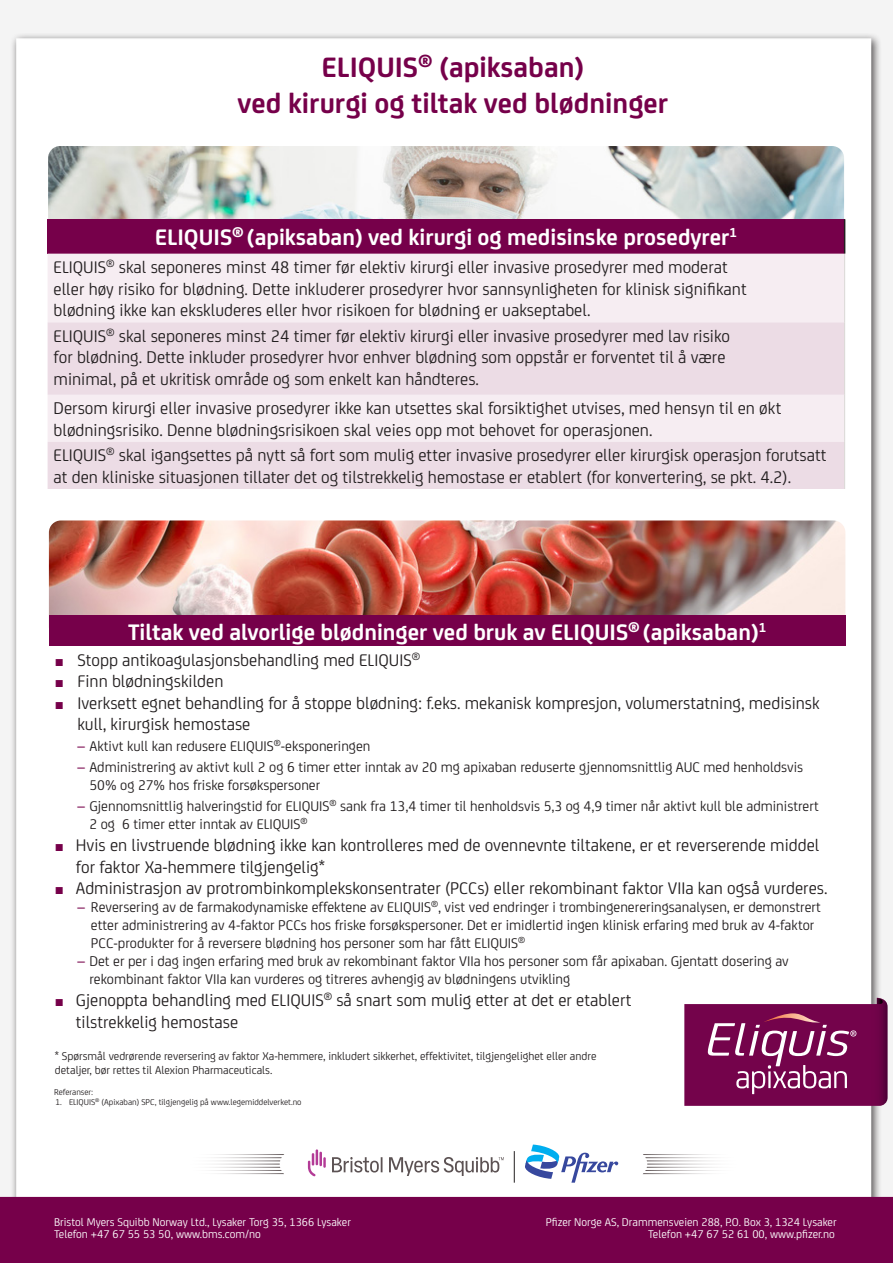
<style>
.page{position:relative;width:893px;height:1263px;background:#fff}
.page>*{position:absolute;margin:0;border:0;box-sizing:border-box;transform-origin:0 0}
.t1{font:700 30px/36px "FS Joey";color:#76004a;text-align:center}
.t2{font:700 24px "FS Joey";color:#fff}
.t3{font:18px/21.6px "FS Joey";color:#231f20}
.t4{font:15px/18px "FS Joey";color:#231f20}
.t5{font:12px "FS Joey";color:#fff}
.t6{font:12px/14.4px "FS Joey";color:#231f20}
.t7{font:9px "FS Joey";color:#231f20}
.s1{font-family:"Monotype Corsiva";font-size:15px;color:#76004a}
.s2{color:#76004a}
</style>
<div class="page">
<div style="left:0;top:0;width:893px;height:1196px;background:#f4f4f4"></div>
<div style="left:10px;top:32px;width:872px;height:1210px;background:#231f20;opacity:.75"></div>
<div style="left:16px;top:38px;width:855px;height:1194px;background:#fff;border:2px solid #fff"></div>
<img style="left:48px;top:146px;width:796px;height:73px">
<img style="left:49px;top:520px;width:796px;height:95px">
<div style="left:49px;top:615px;width:796px;height:31px;background:#76004a"></div>
<div style="left:0;top:1196px;width:893px;height:67px;background:#76004a"></div>
<div style="left:48px;top:219px;width:797px;height:35px;background:#76004a"></div>
<div style="left:48px;top:254px;width:796px;height:68px;background:#f6edf2"></div>
<svg style="left:48px;top:322px;width:796px;height:167px;background:#eee0e8"></svg>
<hr style="left:844px;top:219px;width:1px;height:35px;background:#231f20">
<hr style="left:844px;top:254px;width:1px;height:68px;background:#dad8d5">
<hr style="left:844px;top:322px;width:1px;height:73px;background:#dad8d5">
<hr style="left:844px;top:395px;width:1px;height:47px;background:#dad8d5">
<hr style="left:844px;top:442px;width:1px;height:47px;background:#dad8d5">
<svg style="left:684px;top:998px;width:204px;height:108px;background:#882a66"></svg>
<svg style="left:308px;top:1149px;width:18px;height:27px"></svg>
<svg style="left:332px;top:1157px;width:172px;height:19px"></svg>
<svg style="left:643px;top:1154px;width:73px;height:20px"></svg>
<svg style="left:211px;top:1154px;width:73px;height:20px"></svg>
<svg style="left:525px;top:1144px;width:93px;height:39px"></svg>
<hr style="left:514px;top:1151px;width:1px;height:32px;background:#231f20">
<p class="t1" style="left:238px;top:47px;width:432px">ELIQUIS<sup>®</sup> (apiksaban)<br>ved kirurgi og tiltak ved blødninger</p>
<p class="t2" style="left:155px;top:219px;width:584px">ELIQUIS<sup>®</sup> (apiksaban) ved kirurgi og medisinske prosedyrer<sup>1</sup></p>
<p class="t3" style="left:54px;top:255px;width:676px">ELIQUIS<sup>®</sup> skal seponeres minst 48 timer før elektiv kirurgi eller invasive prosedyrer med moderat</p>
<p class="t3" style="left:54px;top:277px;width:695px">eller høy risiko for blødning. Dette inkluderer prosedyrer hvor sannsynligheten for klinisk signifikant</p>
<p class="t3" style="left:54px;top:298px;width:538px">blødning ikke kan ekskluderes eller hvor risikoen for blødning er uakseptabel.</p>
<p class="t3" style="left:54px;top:324px;width:678px">ELIQUIS<sup>®</sup> skal seponeres minst 24 timer før elektiv kirurgi eller invasive prosedyrer med lav risiko</p>
<p class="t3" style="left:54px;top:346px;width:673px">for blødning. Dette inkluder prosedyrer hvor enhver blødning som oppstår er forventet til å være</p>
<p class="t3" style="left:54px;top:367px;width:427px">minimal, på et ukritisk område og som enkelt kan håndteres.</p>
<p class="t3" style="left:54px;top:396px;width:729px">Dersom kirurgi eller invasive prosedyrer ikke kan utsettes skal forsiktighet utvises, med hensyn til en økt blødningsrisiko. Denne blødningsrisikoen skal veies opp mot behovet for operasjonen.</p>
<p class="t3" style="left:54px;top:443px;width:774px">ELIQUIS<sup>®</sup> skal igangsettes på nytt så fort som mulig etter invasive prosedyrer eller kirurgisk operasjon forutsatt at den kliniske situasjonen tillater det og tilstrekkelig hemostase er etablert (for konvertering, se pkt. 4.2).</p>
<p class="t2" style="left:128px;top:614px;width:640px">Tiltak ved alvorlige blødninger ved bruk av ELIQUIS<sup>®</sup> (apiksaban)<sup>1</sup></p>
<p class="t3" style="left:55px;top:648px;width:367px"><span class="s1">■</span> Stopp antikoagulasjonsbehandling med ELIQUIS<sup>®</sup></p>
<p class="t3" style="left:55px;top:669px;width:170px"><span class="s1">■</span> Finn blødningskilden</p>
<p class="t3" style="left:77px;top:691px;width:744px;text-indent:-22px"><span class="s1">■</span> Iverksett egnet behandling for å stoppe blødning: f.eks. mekanisk kompresjon, volumerstatning, medisinsk kull, kirurgisk hemostase</p>
<p class="t4" style="left:77px;top:737px;width:295px"><span class="s2">–</span> Aktivt kull kan redusere ELIQUIS<sup>®</sup>-eksponeringen</p>
<p class="t4" style="left:89px;top:758px;width:715px;text-indent:-12px"><span class="s2">–</span> Administrering av aktivt kull 2 og 6 timer etter inntak av 20 mg apixaban reduserte gjennomsnittlig AUC med henholdsvis<br>50% og 27% hos friske forsøkspersoner</p>
<p class="t4" style="left:89px;top:797px;width:731px;text-indent:-12px"><span class="s2">–</span> Gjennomsnittlig halveringstid for ELIQUIS<sup>®</sup> sank fra 13,4 timer til henholdsvis 5,3 og 4,9 timer når aktivt kull ble administrert<br>2 og 6 timer etter inntak av ELIQUIS<sup>®</sup></p>
<p class="t3" style="left:76px;top:833px;width:745px;text-indent:-21px"><span class="s1">■</span> Hvis en livstruende blødning ikke kan kontrolleres med de ovennevnte tiltakene, er et reverserende middel for faktor Xa-hemmere tilgjengelig*</p>
<p class="t3" style="left:55px;top:876px;width:774px"><span class="s1">■</span> Administrasjon av protrombinkomplekskonsentrater (PCCs) eller rekombinant faktor VIIa kan også vurderes.</p>
<p class="t4" style="left:91px;top:897px;width:732px;text-indent:-14px"><span class="s2">–</span> Reversering av de farmakodynamiske effektene av ELIQUIS<sup>®</sup>, vist ved endringer i trombingenereringsanalysen, er demonstrert etter administrering av 4-faktor PCCs hos friske forsøkspersoner. Det er imidlertid ingen klinisk erfaring med bruk av 4-faktor<br>PCC-produkter for å reversere blødning hos personer som har fått ELIQUIS<sup>®</sup></p>
<p class="t4" style="left:89px;top:951px;width:701px;text-indent:-12px"><span class="s2">–</span> Det er per i dag ingen erfaring med bruk av rekombinant faktor VIIa hos personer som får apixaban. Gjentatt dosering av rekombinant faktor VIIa kan vurderes og titreres avhengig av blødningens utvikling</p>
<p class="t3" style="left:76px;top:988px;width:557px;text-indent:-21px"><span class="s1">■</span> Gjenoppta behandling med ELIQUIS<sup>®</sup> så snart som mulig etter at det er etablert tilstrekkelig hemostase</p>
<p class="t6" style="left:55px;top:1048px;width:543px">* Spørsmål vedrørende reversering av faktor Xa-hemmere, inkludert sikkerhet, effektivitet, tilgjengelighet eller andre detaljer, bør rettes til Alexion Pharmaceuticals.</p>
<p class="t7" style="left:54px;top:1085px;width:41px">Referanser:</p>
<p class="t7" style="left:56px;top:1096px;width:248px">1. ELIQUIS<sup>®</sup> (Apixaban) SPC, tilgjengelig på www.legemiddelverket.no</p>
<p class="t5" style="left:54px;top:1213px;width:298px">Bristol Myers Squibb Norway Ltd., Lysaker Torg 35, 1366 Lysaker</p>
<p class="t5" style="left:546px;top:1213px;width:293px">Pfizer Norge AS, Drammensveien 288, P.O. Box 3, 1324 Lysaker</p>
<p class="t5" style="left:54px;top:1225px;width:208px">Telefon +47 67 55 53 50, www.bms.com/no</p>
<p class="t5" style="left:648px;top:1225px;width:188px">Telefon +47 67 52 61 00, www.pfizer.no</p>
</div>
